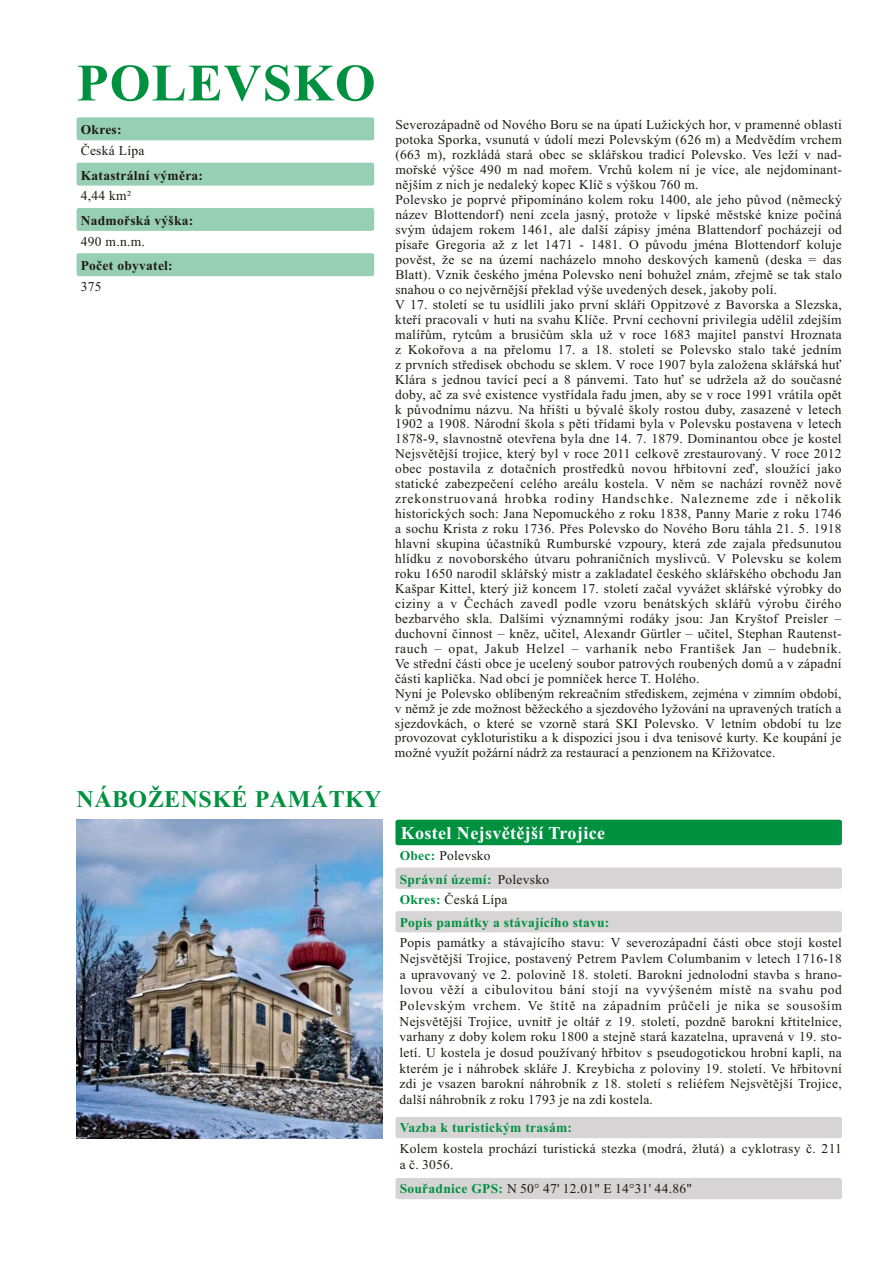
<style>
.page{position:relative;width:893px;height:1263px;background:#fff}
.page>*{position:absolute;margin:0;border:0;box-sizing:border-box;transform-origin:0 0}
.t1{font:700 52.5px "Times New Roman";letter-spacing:.02em;color:#009140}
.t2{font:700 24px "Times New Roman";letter-spacing:.02em;color:#009140}
.t3{font:700 18px "Times New Roman";letter-spacing:.02em;color:#fff}
.t4{font:13.5px/15px "Times New Roman";letter-spacing:.02em;color:#1f1a17}
.t5{font:700 13.5px "Times New Roman";letter-spacing:.02em;color:#009140}
.t6{font:700 13.5px "Times New Roman";letter-spacing:.02em;color:#1f1a17}
.s1{font-weight:700;color:#009140}
</style>
<div class="page">
<div style="left:77px;top:117px;width:297px;height:23px;background:#96cfb3;border-radius:2px"></div>
<div style="left:77px;top:163px;width:297px;height:23px;background:#96cfb3;border-radius:2px"></div>
<div style="left:77px;top:208px;width:297px;height:23px;background:#96cfb3;border-radius:2px"></div>
<div style="left:77px;top:253px;width:297px;height:23px;background:#96cfb3;border-radius:2px"></div>
<div style="left:395px;top:1117px;width:447px;height:21px;background:#d6d4d4;border-radius:3px"></div>
<div style="left:395px;top:911px;width:447px;height:21px;background:#d6d4d4;border-radius:3px"></div>
<div style="left:395px;top:1178px;width:447px;height:21px;background:#d6d4d4;border-radius:3px"></div>
<div style="left:395px;top:820px;width:447px;height:25px;background:#009140;border-radius:3px"></div>
<div style="left:395px;top:867px;width:447px;height:22px;background:#d6d4d4;border-radius:3px"></div>
<img style="left:77px;top:820px;width:306px;height:318px">
<h1 class="t1" style="left:77px;top:65px;width:301px">POLEVSKO</h1>
<p class="t6" style="left:81px;top:125px;width:42px">Okres:</p>
<p class="t4" style="left:81px;top:144px;width:65px">Česká Lípa</p>
<p class="t6" style="left:81px;top:170px;width:124px">Katastrální výměra:</p>
<p class="t4" style="left:81px;top:190px;width:52px">4,44 km²</p>
<p class="t6" style="left:81px;top:216px;width:114px">Nadmořská výška:</p>
<p class="t4" style="left:81px;top:235px;width:66px">490 m.n.m.</p>
<p class="t6" style="left:81px;top:261px;width:94px">Počet obyvatel:</p>
<p class="t4" style="left:81px;top:280px;width:22px">375</p>
<h2 class="t2" style="left:77px;top:791px;width:307px">NÁBOŽENSKÉ PAMÁTKY</h2>
<p class="t4" style="left:395px;top:119px;width:448px">Severozápadně od Nového Boru se na úpatí Lužických hor, v pramenné oblasti potoka Sporka, vsunutá v údolí mezi Polevským (626 m) a Medvědím vrchem (663 m), rozkládá stará obec se sklářskou tradicí Polevsko. Ves leží v nad&shy;mořské výšce 490 m nad mořem. Vrchů kolem ní je více, ale nejdominant&shy;nějším z nich je nedaleký kopec Klíč s výškou 760 m.<br>Polevsko je poprvé připomínáno kolem roku 1400, ale jeho původ (německý název Blottendorf) není zcela jasný, protože v lipské městské knize počíná svým údajem rokem 1461, ale další zápisy jména Blattendorf pocházejí od písaře Gregoria až z let 1471 - 1481. O původu jména Blottendorf koluje pověst, že se na území nacházelo mnoho deskových kamenů (deska = das Blatt). Vznik českého jména Polevsko není bohužel znám, zřejmě se tak stalo snahou o co nejvěrnější překlad výše uvedených desek, jakoby polí.<br>V 17. století se tu usídlili jako první skláři Oppitzové z Bavorska a Slezska, kteří pracovali v huti na svahu Klíče. První cechovní privilegia udělil zdejším malířům, rytcům a brusičům skla už v roce 1683 majitel panství Hroznata z Kokořova a na přelomu 17. a 18. století se Polevsko stalo také jedním z prvních středisek obchodu se sklem. V roce 1907 byla založena sklářská huť Klára s jednou tavící pecí a 8 pánvemi. Tato huť se udržela až do současné doby, ač za své existence vystřídala řadu jmen, aby se v roce 1991 vrátila opět k původnímu názvu. Na hřišti u bývalé školy rostou duby, zasazené v letech 1902 a 1908. Národní škola s pěti třídami byla v Polevsku postavena v letech 1878-9, slavnostně otevřena byla dne 14. 7. 1879. Dominantou obce je kostel Nejsvětější trojice, který byl v roce 2011 celkově zrestaurovaný. V roce 2012 obec postavila z dotačních prostředků novou hřbitovní zeď, sloužící jako statické zabezpečení celého areálu kostela. V něm se nachází rovněž nově zrekonstruovaná hrobka rodiny Handschke. Nalezneme zde i několik historických soch: Jana Nepomuckého z roku 1838, Panny Marie z roku 1746 a sochu Krista z roku 1736. Přes Polevsko do Nového Boru táhla 21. 5. 1918 hlavní skupina účastníků Rumburské vzpoury, která zde zajala předsunutou hlídku z novoborského útvaru pohraničních myslivců. V Polevsku se kolem roku 1650 narodil sklářský mistr a zakladatel českého sklářského obchodu Jan Kašpar Kittel, který již koncem 17. století začal vyvážet sklářské výrobky do ciziny a v Čechách zavedl podle vzoru benátských sklářů výrobu čirého bezbarvého skla. Dalšími významnými rodáky jsou: Jan Kryštof Preisler – duchovní činnost – kněz, učitel, Alexandr Gürtler – učitel, Stephan Rautenst&shy;rauch – opat, Jakub Helzel – varhaník nebo František Jan – hudebník.<br>Ve střední části obce je ucelený soubor patrových roubených domů a v západní části kaplička. Nad obcí je pomníček herce T. Holého.<br>Nyní je Polevsko oblíbeným rekreačním střediskem, zejména v zimním období, v němž je zde možnost běžeckého a sjezdového lyžování na upravených tratích a sjezdovkách, o které se vzorně stará SKI Polevsko. V letním období tu lze provozovat cykloturistiku a k dispozici jsou i dva tenisové kurty. Ke koupání je možné využít požární nádrž za restaurací a penzionem na Křižovatce.</p>
<h3 class="t3" style="left:401px;top:826px;width:206px">Kostel Nejsvětější Trojice</h3>
<p class="t4" style="left:400px;top:849px;width:93px"><span class="s1">Obec:</span> Polevsko</p>
<p class="t4" style="left:400px;top:871px;width:151px;line-height:19.6px;text-indent:98px">Polevsko<br><span class="s1">Okres:</span> Česká Lípa</p>
<p class="t4" style="left:400px;top:936px;width:444px;line-height:15.8px;text-align:justify">Popis památky a stávajícího stavu: V severozápadní části obce stojí kostel Nejsvětější Trojice, postavený Petrem Pavlem Columbanim v letech 1716-18 a upravovaný ve 2. polovině 18. století. Barokní jednolodní stavba s hrano&shy;lovou věží a cibulovitou bání stojí na vyvýšeném místě na svahu pod Polevským vrchem. Ve štítě na západním průčelí je nika se sousoším Nejsvětější Trojice, uvnitř je oltář z 19. století, pozdně barokní křtitelnice, varhany z doby kolem roku 1800 a stejně stará kazatelna, upravená v 19. sto&shy;letí. U kostela je dosud používaný hřbitov s pseudogotickou hrobní kaplí, na kterém je i náhrobek skláře J. Kreybicha z poloviny 19. století. Ve hřbitovní zdi je vsazen barokní náhrobník z 18. století s reliéfem Nejsvětější Trojice, další náhrobník z roku 1793 je na zdi kostela.</p>
<p class="t4" style="left:400px;top:1142px;width:444px;line-height:15.8px">Kolem kostela prochází turistická stezka (modrá, žlutá) a cyklotrasy č. 211 a č. 3056.</p>
<p class="t5" style="left:400px;top:875px;width:93px">Správní území:</p>
<p class="t5" style="left:400px;top:918px;width:211px">Popis památky a stávajícího stavu:</p>
<p class="t5" style="left:400px;top:1123px;width:174px">Vazba k turistickým trasám:</p>
<p class="t4" style="left:400px;top:1182px;width:294px"><span class="s1">Souřadnice GPS:</span> N 50° 47' 12.01" E 14°31' 44.86"</p>
</div>
